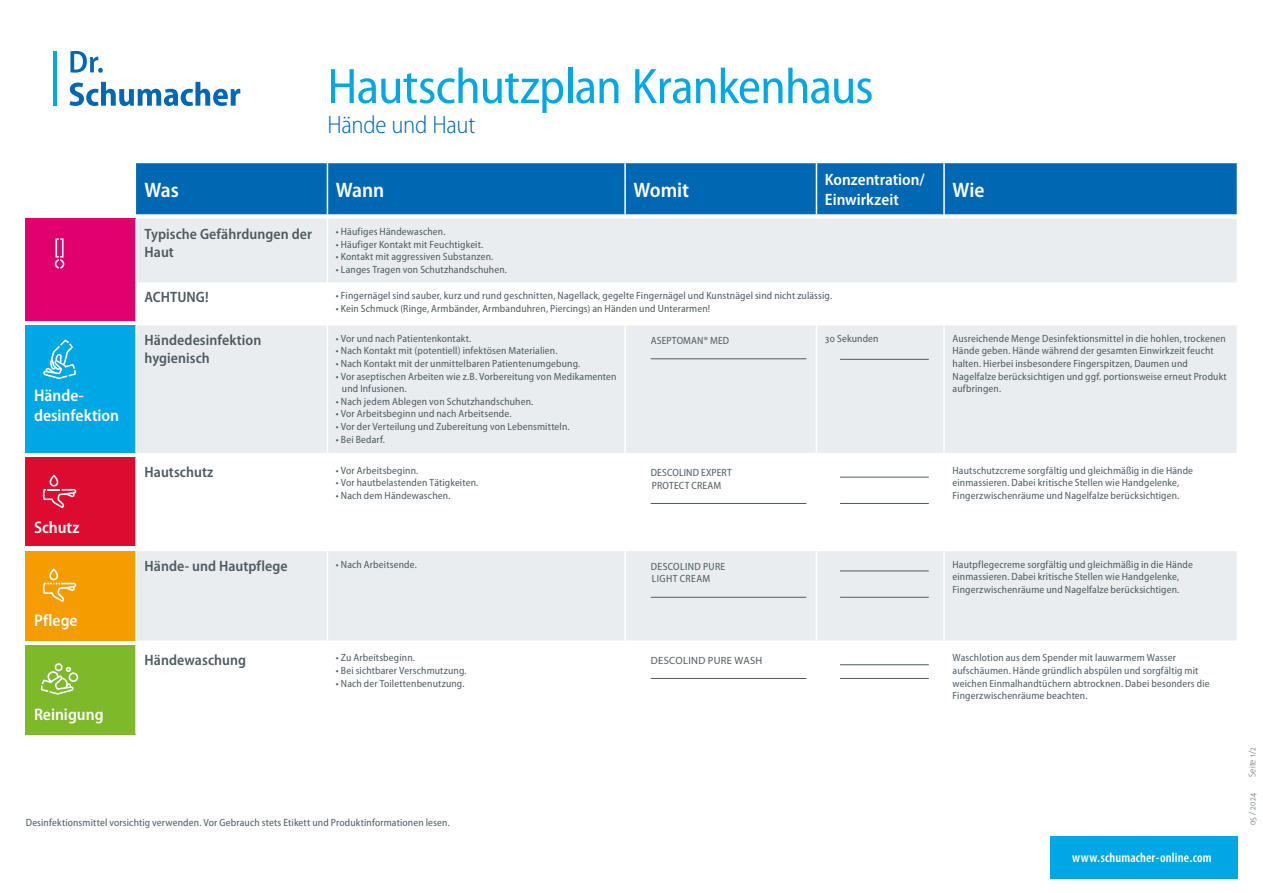
<style>
.page{position:relative;width:1263px;height:893px;background:#fff}
.page>*{position:absolute;margin:0;border:0;box-sizing:border-box;transform-origin:0 0}
.t1{font:semi-condensed 50.25px "Myriad Pro";letter-spacing:-.02em;color:#00a7e5}
.t2{font:300 semi-condensed 25.05px "Myriad Pro";letter-spacing:-.015em;color:#0067b2}
.t3{font:600 semi-condensed 21px "Myriad Pro";letter-spacing:-.005em;color:#fff}
.t4{font:600 semi-condensed 16.8px/20.2px "Myriad Pro";color:#fff}
.t5{font:600 semi-condensed 16.5px/19.8px "Myriad Pro";color:#fff}
.t6{font:600 semi-condensed 15px/18px "Myriad Pro";letter-spacing:.005em;color:#4e5b61}
.t7{font:600 condensed 13.5px "Myriad Pro";letter-spacing:.01em;color:#fff}
.t8{font:semi-condensed 10.5px/12.6px "Myriad Pro";letter-spacing:.015em;color:#4e5b61}
.t9{font:semi-condensed 10.5px/12.6px "Myriad Pro";letter-spacing:.035em;color:#4e5b61}
.t10{font:10.5px "Myriad Pro";letter-spacing:.035em;color:#4e5b61}
.t11{font:300 semi-condensed 9.75px "Myriad Pro";letter-spacing:.02em;color:#4e5b61}
</style>
<div class="page">
<div style="left:1050px;top:836px;width:187px;height:42px;background:#00a7e5"></div>
<hr style="left:53px;top:51px;width:3px;height:55px;background:#00a7e5">
<svg style="left:70px;top:82px;width:170px;height:24px"></svg>
<svg style="left:70px;top:51px;width:33px;height:22px"></svg>
<div style="left:136px;top:163px;width:1101px;height:51px;background:#0067b2"></div>
<div style="left:26px;top:219px;width:110px;height:102px;background:#df006e"></div>
<div style="left:137px;top:219px;width:1100px;height:63px;background:#e9edf0"></div>
<svg style="left:26px;top:325px;width:1211px;height:354px"></svg>
<div style="left:26px;top:325px;width:110px;height:128px;background:#00a7e5"></div>
<div style="left:26px;top:457px;width:110px;height:90px;background:#dd0b2f"></div>
<hr style="left:26px;top:547px;width:110px;height:4px;background:#fff">
<div style="left:26px;top:551px;width:110px;height:89px;background:#f59c00"></div>
<div style="left:137px;top:551px;width:1100px;height:89px;background:#e9edf0"></div>
<div style="left:26px;top:645px;width:110px;height:89px;background:#7db928"></div>
<hr style="left:327px;top:163px;width:1px;height:51px;background:#fff">
<hr style="left:624px;top:163px;width:2px;height:51px;background:#fff">
<hr style="left:816px;top:163px;width:1px;height:51px;background:#fff">
<hr style="left:943px;top:163px;width:2px;height:51px;background:#fff">
<hr style="left:135px;top:219px;width:2px;height:64px;background:#fff">
<hr style="left:327px;top:457px;width:1px;height:90px;background:#fff">
<hr style="left:624px;top:457px;width:2px;height:90px;background:#fff">
<hr style="left:816px;top:457px;width:1px;height:90px;background:#fff">
<hr style="left:943px;top:457px;width:2px;height:90px;background:#fff">
<hr style="left:327px;top:551px;width:1px;height:89px;background:#fff">
<hr style="left:624px;top:551px;width:2px;height:89px;background:#fff">
<hr style="left:816px;top:551px;width:1px;height:89px;background:#fff">
<hr style="left:943px;top:551px;width:2px;height:89px;background:#fff">
<hr style="left:327px;top:645px;width:1px;height:89px;background:#fff">
<hr style="left:624px;top:645px;width:2px;height:89px;background:#fff">
<hr style="left:816px;top:645px;width:1px;height:89px;background:#fff">
<hr style="left:943px;top:645px;width:2px;height:89px;background:#fff">
<hr style="left:327px;top:219px;width:1px;height:64px;background:#fff">
<hr style="left:327px;top:325px;width:1px;height:128px;background:#fff">
<hr style="left:624px;top:325px;width:2px;height:128px;background:#fff">
<hr style="left:816px;top:325px;width:1px;height:128px;background:#fff">
<hr style="left:943px;top:325px;width:2px;height:128px;background:#fff">
<hr style="left:135px;top:325px;width:2px;height:128px;background:#fff">
<hr style="left:135px;top:457px;width:2px;height:90px;background:#fff">
<hr style="left:135px;top:551px;width:2px;height:89px;background:#fff">
<hr style="left:135px;top:645px;width:2px;height:89px;background:#fff">
<hr style="left:135px;top:283px;width:2px;height:38px;background:#fff">
<svg style="left:55px;top:238px;width:9px;height:31px"></svg>
<svg style="left:43px;top:339px;width:33px;height:40px"></svg>
<hr style="left:651px;top:358px;width:155px;height:1px;background:#4e5b61">
<hr style="left:840px;top:359px;width:89px;height:1px;background:#4e5b61">
<svg style="left:43px;top:475px;width:33px;height:33px"></svg>
<hr style="left:651px;top:503px;width:155px;height:1px;background:#4e5b61">
<hr style="left:840px;top:477px;width:89px;height:1px;background:#4e5b61">
<hr style="left:840px;top:503px;width:89px;height:1px;background:#4e5b61">
<svg style="left:43px;top:568px;width:33px;height:34px"></svg>
<hr style="left:651px;top:597px;width:155px;height:1px;background:#4e5b61">
<hr style="left:840px;top:571px;width:89px;height:1px;background:#4e5b61">
<hr style="left:840px;top:597px;width:89px;height:1px;background:#4e5b61">
<svg style="left:41px;top:663px;width:37px;height:32px"></svg>
<hr style="left:651px;top:678px;width:155px;height:1px;background:#4e5b61">
<hr style="left:840px;top:664px;width:89px;height:1px;background:#4e5b61">
<hr style="left:840px;top:678px;width:89px;height:1px;background:#4e5b61">
<h1 class="t1" style="left:327px;top:55px;width:548px">Hautschutzplan Krankenhaus</h1>
<h2 class="t2" style="left:327px;top:110px;width:150px">Hände und Haut</h2>
<h3 class="t3" style="left:145px;top:176px;width:36px">Was</h3>
<h3 class="t3" style="left:336px;top:176px;width:50px">Wann</h3>
<h3 class="t3" style="left:634px;top:176px;width:57px">Womit</h3>
<h3 class="t5" style="left:825px;top:169px;width:101px">Konzentration/<br>Einwirkzeit</h3>
<h3 class="t3" style="left:952px;top:176px;width:33px">Wie</h3>
<h3 class="t6" style="left:145px;top:224px;width:169px">Typische Gefährdungen der<br>Haut</h3>
<p class="t8" style="left:336px;top:225px;width:111px">• Häufiges Händewaschen.</p>
<p class="t8" style="left:336px;top:238px;width:149px">• Häufiger Kontakt mit Feuchtigkeit.</p>
<p class="t8" style="left:336px;top:250px;width:159px">• Kontakt mit aggressiven Substanzen.</p>
<p class="t8" style="left:336px;top:263px;width:173px">• Langes Tragen von Schutzhandschuhen.</p>
<h3 class="t4" style="left:34px;top:384px;width:87px">Hände&shy;desinfektion</h3>
<h3 class="t4" style="left:34px;top:516px;width:47px">Schutz</h3>
<h3 class="t4" style="left:34px;top:610px;width:45px">Pflege</h3>
<h3 class="t4" style="left:34px;top:704px;width:71px">Reinigung</h3>
<h3 class="t6" style="left:145px;top:288px;width:66px">ACHTUNG!</h3>
<p class="t8" style="left:336px;top:289px;width:498px">• Fingernägel sind sauber, kurz und rund geschnitten, Nagellack, gegelte Fingernägel und Kunstnägel sind nicht zulässig.</p>
<p class="t8" style="left:336px;top:302px;width:376px">• Kein Schmuck (Ringe, Armbänder, Armbanduhren, Piercings) an Händen und Unterarmen!</p>
<h3 class="t6" style="left:145px;top:331px;width:118px">Händedesinfektion hygienisch</h3>
<p class="t8" style="left:336px;top:332px;width:137px">• Vor und nach Patientenkontakt.</p>
<p class="t8" style="left:336px;top:344px;width:223px">• Nach Kontakt mit (potentiell) infektösen Materialien.</p>
<p class="t8" style="left:336px;top:357px;width:246px">• Nach Kontakt mit der unmittelbaren Patientenumgebung.</p>
<p class="t8" style="left:342px;top:370px;width:276px;text-indent:-6px">• Vor aseptischen Arbeiten wie z.B. Vorbereitung von Medikamenten und Infusionen.</p>
<p class="t8" style="left:336px;top:395px;width:199px">• Nach jedem Ablegen von Schutzhandschuhen.</p>
<p class="t8" style="left:336px;top:407px;width:177px">• Vor Arbeitsbeginn und nach Arbeitsende.</p>
<p class="t8" style="left:336px;top:420px;width:235px">• Vor der Verteilung und Zubereitung von Lebensmitteln.</p>
<p class="t8" style="left:336px;top:433px;width:51px">• Bei Bedarf.</p>
<h3 class="t6" style="left:145px;top:463px;width:70px">Hautschutz</h3>
<p class="t8" style="left:336px;top:464px;width:84px">• Vor Arbeitsbeginn.</p>
<p class="t8" style="left:336px;top:476px;width:144px">• Vor hautbelastenden Tätigkeiten.</p>
<p class="t8" style="left:336px;top:489px;width:116px">• Nach dem Händewaschen.</p>
<p class="t8" style="left:651px;top:334px;width:80px">ASEPTOMAN® MED</p>
<p class="t8" style="left:825px;top:332px;width:55px">30 Sekunden</p>
<p class="t8" style="left:952px;top:332px;width:276px">Ausreichende Menge Desinfektionsmittel in die hohlen, trockenen Hände geben. Hände während der gesamten Einwirkzeit feucht halten. Hierbei insbesondere Fingerspitzen, Daumen und Nagelfalze berücksichtigen und ggf. portionsweise erneut Produkt aufbringen.</p>
<p class="t8" style="left:651px;top:466px;width:83px">DESCOLIND EXPERT<br>PROTECT CREAM</p>
<p class="t8" style="left:952px;top:464px;width:242px">Hautschutzcreme sorgfältig und gleichmäßig in die Hände einmassieren. Dabei kritische Stellen wie Handgelenke,<br>Fingerzwischenräume und Nagelfalze berücksichtigen.</p>
<h3 class="t6" style="left:145px;top:557px;width:145px">Hände- und Hautpflege</h3>
<p class="t8" style="left:336px;top:558px;width:82px">• Nach Arbeitsende.</p>
<p class="t9" style="left:651px;top:560px;width:76px">DESCOLIND PURE<br>LIGHT CREAM</p>
<p class="t8" style="left:952px;top:558px;width:242px">Hautpflegecreme sorgfältig und gleichmäßig in die Hände einmassieren. Dabei kritische Stellen wie Handgelenke,<br>Fingerzwischenräume und Nagelfalze berücksichtigen.</p>
<h3 class="t6" style="left:145px;top:650px;width:103px">Händewaschung</h3>
<p class="t8" style="left:336px;top:651px;width:81px">• Zu Arbeitsbeginn.</p>
<p class="t8" style="left:336px;top:664px;width:132px">• Bei sichtbarer Verschmutzung.</p>
<p class="t8" style="left:336px;top:677px;width:130px">• Nach der Toilettenbenutzung.</p>
<p class="t10" style="left:651px;top:654px;width:113px">DESCOLIND PURE WASH</p>
<p class="t8" style="left:952px;top:651px;width:259px">Waschlotion aus dem Spender mit lauwarmem Wasser aufschäumen. Hände gründlich abspülen und sorgfältig mit weichen Einmalhandtüchern abtrocknen. Dabei besonders die Fingerzwischenräume beachten.</p>
<p class="t8" style="left:26px;top:816px;width:426px">Desinfektionsmittel vorsichtig verwenden. Vor Gebrauch stets Etikett und Produktinformationen lesen.</p>
<p class="t7" style="left:1072px;top:849px;width:141px">www.schumacher-online.com</p>
<p class="t11" style="left:1246px;top:777px;width:31px;rotate:-90deg">Seite 1/2</p>
<p class="t11" style="left:1246px;top:825px;width:34px;rotate:-90deg">05 / 2024</p>
</div>
